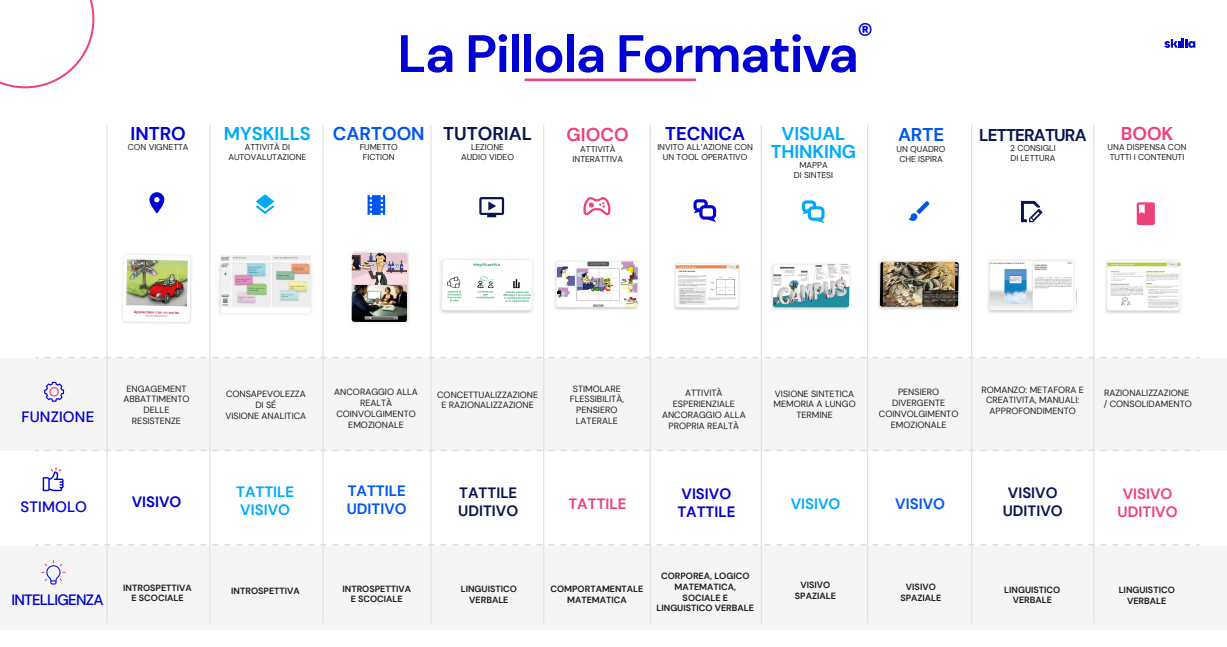
<style>
.page{position:relative;width:1227px;height:647px;background:#fff}
.page>*{position:absolute;margin:0;border:0;box-sizing:border-box;transform-origin:0 0}
.t1{font:700 52.5px "DM Sans";letter-spacing:-.025em;color:#0001d3}
.t2{font:700 30.6px "DM Sans";color:#0001d3}
.t3{font:700 18.5px/18px "DM Sans";letter-spacing:-.01em;color:#00a9fb;text-align:center}
.t4{font:700 18.5px "DM Sans";color:#0001d3}
.t5{font:700 18.5px "DM Sans";color:#0055f1}
.t6{font:700 18.5px "DM Sans";color:#ed417a}
.t7{font:700 18.5px "DM Sans";color:#09154f}
.t8{font:700 17px "DM Sans";letter-spacing:-.05em;color:#09154f}
.t9{font:700 15px/18px "DM Sans";color:#09154f}
.t10{font:700 15px/18px "DM Sans";color:#0055f1}
.t11{font:700 15px/18px "DM Sans";color:#ed417a;text-align:center}
.t12{font:700 15px/18px "DM Sans";color:#0001d3}
.t13{font:700 15px/18px "DM Sans";color:#00a9fb}
.t14{font:500 15px "DM Sans";letter-spacing:.01em;color:#0001d3}
.t15{font:500 15px "DM Sans";letter-spacing:-.05em;color:#0001d3}
.t16{font:9px/10.8px "DM Sans";color:#1d1d1b;text-align:center}
.t17{font:700 9px/10.8px "DM Sans";color:#1d1d1b;text-align:center}
.t18{font:8.45px/10.2px "DM Sans";color:#1d1d1b;text-align:center}
</style>
<div class="page">
<div style="left:0;top:358px;width:1226px;height:92px;background:#f5f5f5"></div>
<div style="left:0;top:546px;width:1226px;height:83px;background:#f5f5f5"></div>
<svg style="left:802px;top:200px;width:22px;height:23px"></svg>
<img style="left:771px;top:263px;width:79px;height:47px">
<svg style="left:908px;top:201px;width:21px;height:20px"></svg>
<img style="left:878px;top:261px;width:82px;height:49px">
<svg style="left:693px;top:199px;width:23px;height:23px"></svg>
<img style="left:674px;top:263px;width:66px;height:47px">
<svg style="left:583px;top:197px;width:27px;height:18px"></svg>
<img style="left:554px;top:261px;width:85px;height:49px">
<svg style="left:1021px;top:201px;width:21px;height:21px"></svg>
<img style="left:988px;top:260px;width:86px;height:53px">
<svg style="left:1136px;top:202px;width:18px;height:23px"></svg>
<img style="left:1105px;top:260px;width:76px;height:54px">
<img style="left:220px;top:255px;width:90px;height:5px">
<img style="left:219px;top:260px;width:93px;height:54px">
<svg style="left:256px;top:194px;width:18px;height:20px"></svg>
<img style="left:440px;top:259px;width:93px;height:55px">
<svg style="left:479px;top:197px;width:25px;height:20px"></svg>
<img style="left:351px;top:251px;width:58px;height:72px">
<svg style="left:367px;top:195px;width:18px;height:20px"></svg>
<img style="left:122px;top:254px;width:70px;height:70px">
<img style="left:123px;top:255px;width:67px;height:67px">
<svg style="left:149px;top:192px;width:15px;height:21px"></svg>
<hr style="left:107px;top:125px;width:1px;height:498px;background:#dcdcdc">
<hr style="left:209px;top:125px;width:1px;height:498px;background:#dcdcdc">
<hr style="left:322px;top:125px;width:1px;height:498px;background:#dcdcdc">
<hr style="left:430px;top:125px;width:1px;height:498px;background:#dcdcdc">
<hr style="left:543px;top:125px;width:1px;height:498px;background:#dcdcdc">
<hr style="left:649px;top:125px;width:1px;height:498px;background:#dcdcdc">
<hr style="left:760px;top:125px;width:1px;height:498px;background:#dcdcdc">
<hr style="left:867px;top:125px;width:1px;height:498px;background:#dcdcdc">
<hr style="left:971px;top:125px;width:1px;height:498px;background:#dcdcdc">
<hr style="left:1093px;top:125px;width:1px;height:498px;background:#dcdcdc">
<hr style="left:524px;top:79px;width:172px;height:2px;background:#ed417a">
<svg style="left:44px;top:357px;width:1155px;height:1px"></svg>
<svg style="left:44px;top:449px;width:1155px;height:2px"></svg>
<svg style="left:44px;top:544px;width:1155px;height:1px"></svg>
<svg style="left:44px;top:382px;width:20px;height:19px"></svg>
<svg style="left:43px;top:467px;width:21px;height:24px"></svg>
<svg style="left:41px;top:560px;width:25px;height:24px"></svg>
<svg style="left:1164px;top:38px;width:31px;height:10px"></svg>
<svg style="left:0;top:0;width:94px;height:88px"></svg>
<h3 class="t4" style="left:130px;top:122px;width:57px">INTRO</h3>
<p class="t18" style="left:128px;top:142px;width:62px">CON VIGNETTA</p>
<h3 class="t3" style="left:224px;top:125px;width:89px">MYSKILLS</h3>
<p class="t18" style="left:228px;top:142px;width:80px">ATTIVITÀ DI<br>AUTOVALUTAZIONE</p>
<h2 class="t2" style="left:857px;top:15px;width:17px">®</h2>
<h1 class="t1" style="left:397px;top:21px;width:463px">La Pillola Formativa</h1>
<h3 class="t5" style="left:333px;top:122px;width:93px">CARTOON</h3>
<p class="t18" style="left:360px;top:142px;width:40px">FUMETTO<br>FICTION</p>
<h3 class="t7" style="left:443px;top:122px;width:90px">TUTORIAL</h3>
<p class="t18" style="left:461px;top:142px;width:54px">LEZIONE<br>AUDIO VIDEO</p>
<h3 class="t6" style="left:566px;top:123px;width:64px">GIOCO</h3>
<p class="t18" style="left:572px;top:143px;width:52px">ATTIVITÀ<br>INTERATTIVA</p>
<h3 class="t4" style="left:665px;top:122px;width:82px">TECNICA</h3>
<p class="t18" style="left:657px;top:142px;width:97px">INVITO ALL’AZIONE CON<br>UN TOOL OPERATIVO</p>
<h3 class="t3" style="left:771px;top:125px;width:87px">VISUAL<br>THINKING</h3>
<p class="t18" style="left:794px;top:160px;width:41px">MAPPA<br>DI SINTESI</p>
<h3 class="t5" style="left:898px;top:123px;width:48px">ARTE</h3>
<p class="t18" style="left:896px;top:143px;width:51px">UN QUADRO<br>CHE ISPIRA</p>
<h3 class="t8" style="left:979px;top:124px;width:109px">LETTERATURA</h3>
<p class="t18" style="left:1010px;top:143px;width:47px;text-align:left">2 CONSIGLI<br>DI LETTURA</p>
<h3 class="t6" style="left:1120px;top:122px;width:54px">BOOK</h3>
<p class="t18" style="left:1107px;top:142px;width:80px;text-align:left">UNA DISPENSA CON<br>TUTTI I CONTENUTI</p>
<h3 class="t14" style="left:22px;top:407px;width:74px">FUNZIONE</h3>
<p class="t16" style="left:123px;top:383px;width:67px">ENGAGEMENT<br>ABBATTIMENTO<br>DELLE<br>RESISTENZE</p>
<p class="t16" style="left:225px;top:388px;width:82px">CONSAPEVOLEZZA<br>DI SÉ<br>VISIONE ANALITICA</p>
<p class="t16" style="left:334px;top:386px;width:85px">ANCORAGGIO ALLA<br>REALTÀ<br>COINVOLGIMENTO<br>EMOZIONALE</p>
<p class="t16" style="left:437px;top:389px;width:102px">CONCETTUALIZZAZIONE<br>E RAZIONALIZZAZIONE</p>
<p class="t16" style="left:570px;top:383px;width:56px">STIMOLARE<br>FLESSIBILITÀ,<br>PENSIERO<br>LATERALE</p>
<p class="t16" style="left:662px;top:387px;width:85px">ATTIVITÀ<br>ESPERIENZIALE<br>ANCORAGGIO ALLA<br>PROPRIA REALTÀ</p>
<p class="t16" style="left:773px;top:388px;width:84px">VISIONE SINTETICA<br>MEMORIA A LUNGO<br>TERMINE</p>
<p class="t16" style="left:879px;top:386px;width:81px">PENSIERO<br>DIVERGENTE<br>COINVOLGIMENTO<br>EMOZIONALE</p>
<p class="t16" style="left:981px;top:384px;width:104px">ROMANZO: METAFORA E<br>CREATIVITA, MANUALI:<br>APPROFONDIMENTO</p>
<p class="t16" style="left:1103px;top:387px;width:89px;text-align:left">RAZIONALIZZAZIONE / CONSOLIDAMENTO</p>
<h3 class="t14" style="left:20px;top:497px;width:68px">STIMOLO</h3>
<h3 class="t12" style="left:132px;top:492px;width:51px">VISIVO</h3>
<h3 class="t13" style="left:236px;top:482px;width:60px">TATTILE<br>VISIVO</h3>
<h3 class="t10" style="left:347px;top:482px;width:62px">TATTILE<br>UDITIVO</h3>
<h3 class="t9" style="left:458px;top:483px;width:62px">TATTILE<br>UDITIVO</h3>
<h3 class="t12" style="left:677px;top:485px;width:60px">VISIVO<br>TATTILE</h3>
<h3 class="t9" style="left:1002px;top:484px;width:62px;text-align:center">VISIVO<br>UDITIVO</h3>
<h3 class="t11" style="left:1117px;top:484px;width:62px">VISIVO<br>UDITIVO</h3>
<h3 class="t11" style="left:568px;top:494px;width:60px">TATTILE</h3>
<h3 class="t13" style="left:790px;top:494px;width:51px">VISIVO</h3>
<h3 class="t10" style="left:895px;top:494px;width:51px">VISIVO</h3>
<h3 class="t15" style="left:11px;top:590px;width:94px">INTELLIGENZA</h3>
<p class="t17" style="left:123px;top:582px;width:70px">INTROSPETTIVA<br>E SCOCIALE</p>
<p class="t17" style="left:342px;top:583px;width:70px">INTROSPETTIVA<br>E SCOCIALE</p>
<p class="t17" style="left:461px;top:583px;width:58px">LINGUISTICO<br>VERBALE</p>
<p class="t17" style="left:550px;top:583px;width:94px">COMPORTAMENTALE<br>MATEMATICA</p>
<p class="t17" style="left:231px;top:585px;width:70px">INTROSPETTIVA</p>
<p class="t17" style="left:656px;top:570px;width:99px">CORPOREA, LOGICO<br>MATEMATICA,<br>SOCIALE E<br>LINGUISTICO VERBALE</p>
<p class="t17" style="left:795px;top:579px;width:43px">VISIVO<br>SPAZIALE</p>
<p class="t17" style="left:900px;top:581px;width:43px">VISIVO<br>SPAZIALE</p>
<p class="t17" style="left:1004px;top:584px;width:58px">LINGUISTICO<br>VERBALE</p>
<p class="t17" style="left:1118px;top:584px;width:58px">LINGUISTICO<br>VERBALE</p>
</div>
